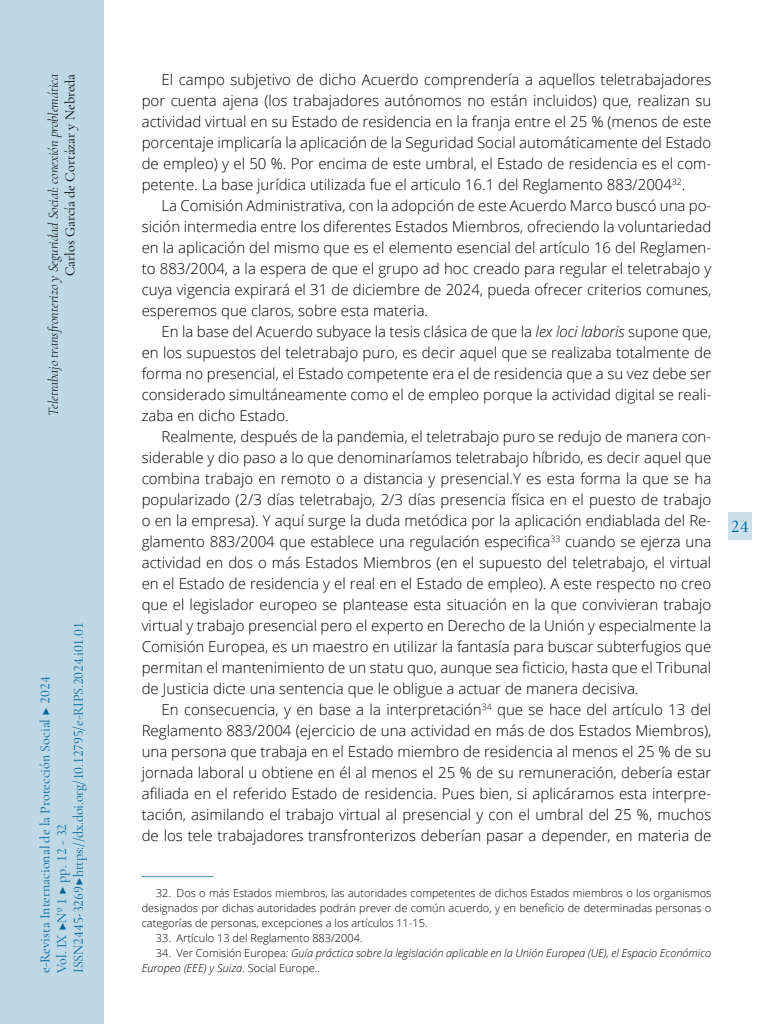
<style>
.page{position:relative;width:768px;height:1024px;background:#fff}
.page>*{position:absolute;margin:0;border:0;box-sizing:border-box;transform-origin:0 0}
.t1{font:500 18px "Cormorant Garamond";color:#006599}
.t2{font:300 15px/21px "Open Sans";color:#000;text-align:justify}
.t3{font:14px/16.8px "Cormorant Garamond";color:#006599}
.t4{font:italic 300 14px "Cormorant Garamond";color:#000}
.t5{font:14px "Cormorant Garamond";color:#000}
.t6{font:300 11px/15px "Open Sans";color:#000;text-align:justify}
.t7{font:italic 300 11px "Open Sans";color:#000}
.s1{font-style:italic}
.s2{font-style:normal}
</style>
<div class="page">
<hr style="left:142px;top:876px;width:72px;height:1px;background:#4d93b8">
<div style="left:0;top:0;width:103px;height:1024px;background:#bfd8e6"></div>
<div style="left:728px;top:512px;width:23px;height:28px;background:#cce0eb"></div>
<p class="t4" style="left:45px;top:416px;width:344px;rotate:-90deg">Teletrabajo transfronterizo y Seguridad Social: conexión problemática</p>
<p class="t5" style="left:62px;top:276px;width:204px;rotate:-90deg">Carlos García de Cortázar y Nebreda</p>
<p class="t3" style="left:36px;top:973px;width:352px;rotate:-90deg">e-Revista Internacional de la Protección Social ▶ 2024<br>Vol. IX ▶Nº 1 ▶ pp. 12 - 32<br>ISSN 2445-3269 ▶ https://dx.doi.org/10.12795/e-RIPS.2024.i01.01</p>
<p class="t2" style="left:142px;top:69px;width:571px;text-indent:20px">El campo subjetivo de dicho Acuerdo comprendería a aquellos teletrabajadores por cuenta ajena (los trabajadores autónomos no están incluidos) que, realizan su actividad virtual en su Estado de residencia en la franja entre el 25 % (menos de este porcentaje implicaría la aplicación de la Seguridad Social automáticamente del Estado de empleo) y el 50 %. Por encima de este umbral, el Estado de residencia es el com&shy;petente. La base jurídica utilizada fue el articulo 16.1 del Reglamento 883/2004<sup>32</sup>.</p>
<p class="t2" style="left:142px;top:195px;width:571px;text-indent:20px">La Comisión Administrativa, con la adopción de este Acuerdo Marco buscó una po&shy;sición intermedia entre los diferentes Estados Miembros, ofreciendo la voluntariedad en la aplicación del mismo que es el elemento esencial del artículo 16 del Reglamen&shy;to 883/2004, a la espera de que el grupo ad hoc creado para regular el teletrabajo y cuya vigencia expirará el 31 de diciembre de 2024, pueda ofrecer criterios comunes, esperemos que claros, sobre esta materia.</p>
<p class="t2" style="left:142px;top:321px;width:571px;text-indent:20px">En la base del Acuerdo subyace la tesis clásica de que la <span class="s1">lex loci laboris</span> supone que, en los supuestos del teletrabajo puro, es decir aquel que se realizaba totalmente de forma no presencial, el Estado competente era el de residencia que a su vez debe ser considerado simultáneamente como el de empleo porque la actividad digital se reali&shy;zaba en dicho Estado.</p>
<p class="t2" style="left:142px;top:426px;width:571px;text-indent:20px">Realmente, después de la pandemia, el teletrabajo puro se redujo de manera con&shy;siderable y dio paso a lo que denominaríamos teletrabajo híbrido, es decir aquel que combina trabajo en remoto o a distancia y presencial.Y es esta forma la que se ha popularizado (2/3 días teletrabajo, 2/3 días presencia física en el puesto de trabajo o en la empresa). Y aquí surge la duda metódica por la aplicación endiablada del Re&shy;glamento 883/2004 que establece una regulación especifica<sup>33</sup> cuando se ejerza una actividad en dos o más Estados Miembros (en el supuesto del teletrabajo, el virtual en el Estado de residencia y el real en el Estado de empleo). A este respecto no creo que el legislador europeo se plantease esta situación en la que convivieran trabajo virtual y trabajo presencial pero el experto en Derecho de la Unión y especialmente la Comisión Europea, es un maestro en utilizar la fantasía para buscar subterfugios que permitan el mantenimiento de un statu quo, aunque sea ficticio, hasta que el Tribunal de Justicia dicte una sentencia que le obligue a actuar de manera decisiva.</p>
<p class="t2" style="left:142px;top:699px;width:571px;text-indent:20px">En consecuencia, y en base a la interpretación<sup>34</sup> que se hace del artículo 13 del Reglamento 883/2004 (ejercicio de una actividad en más de dos Estados Miembros), una persona que trabaja en el Estado miembro de residencia al menos el 25 % de su jornada laboral u obtiene en él al menos el 25 % de su remuneración, debería estar afiliada en el referido Estado de residencia. Pues bien, si aplicáramos esta interpre&shy;tación, asimilando el trabajo virtual al presencial y con el umbral del 25 %, muchos de los tele trabajadores transfronterizos deberían pasar a depender, en materia de</p>
<p class="t6" style="left:142px;top:885px;width:571px;text-indent:14px">32. Dos o más Estados miembros, las autoridades competentes de dichos Estados miembros o los organismos designados por dichas autoridades podrán prever de común acuerdo, y en beneficio de determinadas personas o categorías de personas, excepciones a los artículos 11-15.</p>
<p class="t6" style="left:156px;top:931px;width:208px">33. Artículo 13 del Reglamento 883/2004.</p>
<p class="t7" style="left:156px;top:946px;width:557px"><span class="s2">34. Ver Comisión Europea</span>: Guía práctica sobre la legislación aplicable en la Unión Europea (UE), el Espacio Económico</p>
<p class="t7" style="left:142px;top:961px;width:180px">Europeo (EEE) y Suiza<span class="s2">. Social Europe..</span></p>
<p class="t1" style="left:731px;top:515px;width:19px">24</p>
</div>
